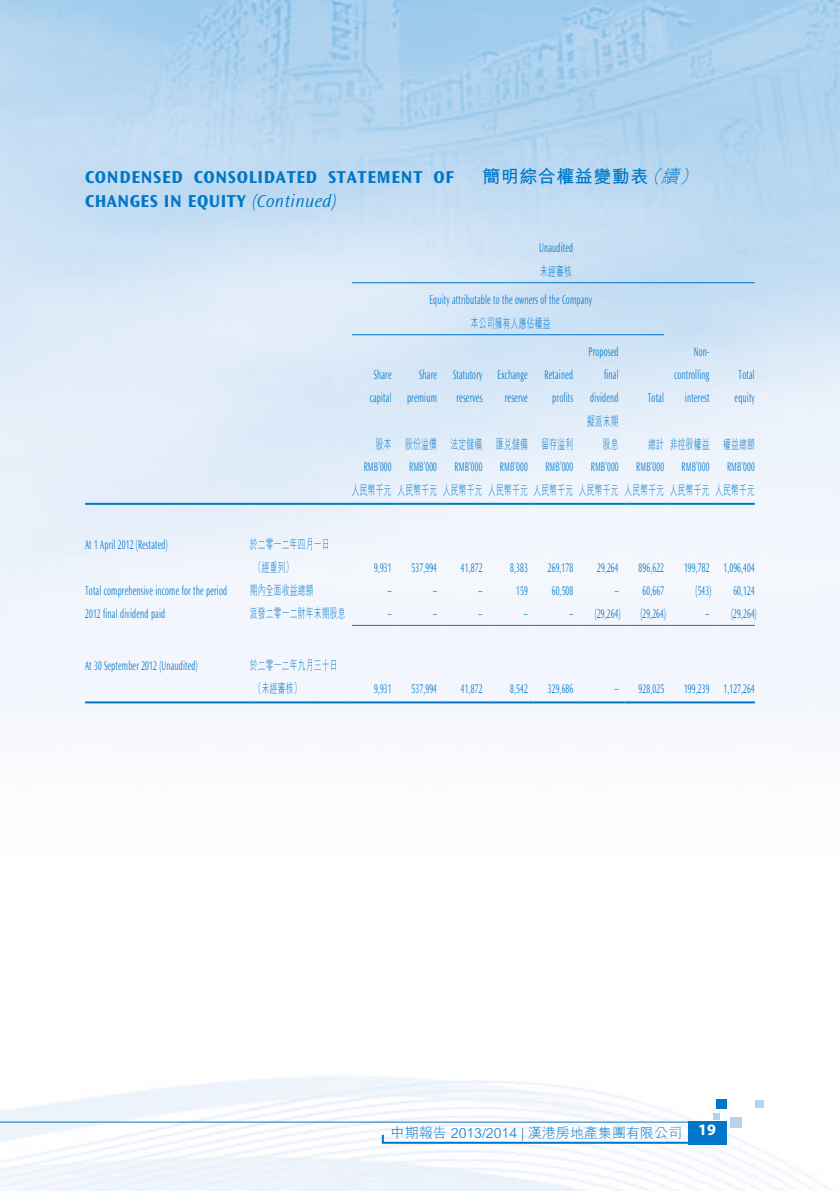
<style>
.page{position:relative;width:840px;height:1191px;background:#fff}
.page>*{position:absolute;margin:0;border:0;box-sizing:border-box;transform-origin:0 0}
.t1{font:700 18px/24px "Ocean Sans Std";letter-spacing:.04em;color:#0076c8}
.t2{font:italic 300 18px "Ocean Sans Std";letter-spacing:.025em;color:#0076c8}
.t3{font:700 18px "M Hei HK";letter-spacing:.025em;color:#0076c8}
.t4{font:300 14px "M Hei HK";color:#0076c8}
.t5{font:300 13px/23px "Ocean Sans Std";letter-spacing:.025em;color:#0076c8;text-align:center;scale:.6 1}
.t6{font:300 13px/23px "M Hei HK";letter-spacing:.025em;color:#0076c8;scale:.6 1}
.s1{font-weight:700;font-style:normal}
.s2{font-weight:300;font-style:italic}
</style>
<div class="page">
<img style="left:0;top:0;width:839px;height:1191px">
<div style="left:754px;top:1100px;width:9px;height:8px;background:#b1d4ef"></div>
<div style="left:730px;top:1117px;width:11px;height:10px;background:#b1d4ef"></div>
<div style="left:712px;top:1113px;width:7px;height:6px;background:#b1d4ef"></div>
<div style="left:716px;top:1099px;width:10px;height:10px;background:#0076c8"></div>
<div style="left:687px;top:1121px;width:39px;height:24px;background:#0076c8"></div>
<svg style="left:380px;top:1132px;width:308px;height:12px"></svg>
<hr style="left:0;top:1121px;width:712px;height:1px;background:#0076c8">
<hr style="left:351px;top:282px;width:403px;height:1px;background:#0076c8">
<hr style="left:351px;top:334px;width:312px;height:1px;background:#0076c8">
<hr style="left:85px;top:503px;width:164px;height:2px;background:#0076c8">
<hr style="left:249px;top:503px;width:102px;height:2px;background:#0076c8">
<hr style="left:351px;top:503px;width:46px;height:2px;background:#0076c8">
<hr style="left:397px;top:503px;width:45px;height:2px;background:#0076c8">
<hr style="left:442px;top:503px;width:46px;height:2px;background:#0076c8">
<hr style="left:488px;top:503px;width:45px;height:2px;background:#0076c8">
<hr style="left:533px;top:503px;width:45px;height:2px;background:#0076c8">
<hr style="left:578px;top:503px;width:46px;height:2px;background:#0076c8">
<hr style="left:624px;top:503px;width:45px;height:2px;background:#0076c8">
<hr style="left:669px;top:503px;width:45px;height:2px;background:#0076c8">
<hr style="left:714px;top:503px;width:40px;height:2px;background:#0076c8">
<hr style="left:351px;top:625px;width:46px;height:1px;background:#0076c8">
<hr style="left:397px;top:625px;width:45px;height:1px;background:#0076c8">
<hr style="left:442px;top:625px;width:46px;height:1px;background:#0076c8">
<hr style="left:488px;top:625px;width:45px;height:1px;background:#0076c8">
<hr style="left:533px;top:625px;width:45px;height:1px;background:#0076c8">
<hr style="left:578px;top:625px;width:46px;height:1px;background:#0076c8">
<hr style="left:624px;top:625px;width:45px;height:1px;background:#0076c8">
<hr style="left:669px;top:625px;width:45px;height:1px;background:#0076c8">
<hr style="left:714px;top:625px;width:40px;height:1px;background:#0076c8">
<hr style="left:85px;top:701px;width:164px;height:2px;background:#0076c8">
<hr style="left:249px;top:701px;width:102px;height:2px;background:#0076c8">
<hr style="left:351px;top:701px;width:46px;height:2px;background:#0076c8">
<hr style="left:397px;top:701px;width:45px;height:2px;background:#0076c8">
<hr style="left:442px;top:701px;width:46px;height:2px;background:#0076c8">
<hr style="left:488px;top:701px;width:45px;height:2px;background:#0076c8">
<hr style="left:533px;top:701px;width:45px;height:2px;background:#0076c8">
<hr style="left:578px;top:701px;width:46px;height:2px;background:#0076c8">
<hr style="left:624px;top:701px;width:45px;height:2px;background:#0076c8">
<hr style="left:669px;top:701px;width:45px;height:2px;background:#0076c8">
<hr style="left:714px;top:701px;width:40px;height:2px;background:#0076c8">
<h1 class="t1" style="left:85px;top:165px;width:370px">Condensed Consolidated Statement of<br>Changes in Equ</h1>
<h1 class="t2" style="left:221px;top:191px;width:117px"><span class="s1">ity</span> (Continued)</h1>
<h1 class="t3" style="left:482px;top:163px;width:223px">簡明綜合權益變動表<span class="s2">（續）</span></h1>
<p class="t5" style="left:539px;top:236px;width:58px">Unaudited</p>
<p class="t6" style="left:540px;top:259px;width:54px">未經審核</p>
<p class="t5" style="left:429px;top:288px;width:273px">Equity attributable to the owners of the Company</p>
<p class="t6" style="left:470px;top:311px;width:134px">本公司擁有人應佔權益</p>
<p class="t5" style="left:369px;top:363px;width:38px">Share capital</p>
<p class="t5" style="left:407px;top:363px;width:51px;text-align:right">Share premium</p>
<p class="t5" style="left:453px;top:363px;width:50px;text-align:left">Statutory reserves</p>
<p class="t5" style="left:497px;top:363px;width:52px">Exchange reserve</p>
<p class="t5" style="left:544px;top:363px;width:49px">Retained profits</p>
<p class="t6" style="left:375px;top:432px;width:330px">股本 股份溢價 法定儲備 匯兌儲備 留存溢利</p>
<p class="t5" style="left:588px;top:340px;width:52px;text-align:right">Proposed final dividend</p>
<p class="t6" style="left:586px;top:409px;width:54px;text-align:right">擬派末期股息</p>
<p class="t5" style="left:647px;top:386px;width:29px">Total</p>
<p class="t5" style="left:673px;top:340px;width:60px;text-align:right">Non&shy;controlling interest</p>
<p class="t5" style="left:734px;top:363px;width:35px">Total equity</p>
<p class="t6" style="left:648px;top:432px;width:179px">總計 非控股權益 權益總額</p>
<p class="t5" style="left:85px;top:533px;width:139px">At 1 April 2012 (Restated)</p>
<p class="t6" style="left:254px;top:532px;width:127px;text-indent:-4px">於二零一二年四月一日（經重列）</p>
<p class="t5" style="left:363px;top:455px;width:48px">RMB’000</p>
<p class="t5" style="left:409px;top:455px;width:48px">RMB’000</p>
<p class="t5" style="left:454px;top:455px;width:48px">RMB’000</p>
<p class="t5" style="left:499px;top:455px;width:48px">RMB’000</p>
<p class="t5" style="left:545px;top:455px;width:48px">RMB’000</p>
<p class="t5" style="left:590px;top:455px;width:48px">RMB’000</p>
<p class="t5" style="left:635px;top:455px;width:48px">RMB’000</p>
<p class="t5" style="left:681px;top:455px;width:48px">RMB’000</p>
<p class="t5" style="left:726px;top:455px;width:48px">RMB’000</p>
<p class="t6" style="left:352px;top:478px;width:673px">人民幣千元 人民幣千元 人民幣千元 人民幣千元 人民幣千元 人民幣千元 人民幣千元 人民幣千元 人民幣千元</p>
<p class="t5" style="left:374px;top:556px;width:31px">9,931</p>
<p class="t5" style="left:411px;top:556px;width:44px">537,994</p>
<p class="t5" style="left:460px;top:556px;width:37px">41,872</p>
<p class="t5" style="left:510px;top:556px;width:31px">8,383</p>
<p class="t5" style="left:547px;top:556px;width:44px">269,178</p>
<p class="t5" style="left:596px;top:556px;width:37px">29,264</p>
<p class="t5" style="left:638px;top:556px;width:44px">896,622</p>
<p class="t5" style="left:683px;top:556px;width:119px">199,782 1,096,404</p>
<p class="t5" style="left:85px;top:579px;width:238px">Total comprehensive income for the period</p>
<p class="t6" style="left:249px;top:578px;width:108px">期內全面收益總額</p>
<p class="t5" style="left:387px;top:579px;width:8px">–</p>
<p class="t5" style="left:433px;top:579px;width:8px">–</p>
<p class="t5" style="left:478px;top:579px;width:8px">–</p>
<p class="t5" style="left:516px;top:579px;width:21px">159</p>
<p class="t5" style="left:551px;top:579px;width:37px">60,508</p>
<p class="t5" style="left:614px;top:579px;width:84px">– 60,667</p>
<p class="t5" style="left:695px;top:579px;width:28px">(543)</p>
<p class="t5" style="left:733px;top:579px;width:37px">60,124</p>
<p class="t5" style="left:85px;top:602px;width:135px">2012 final dividend paid</p>
<p class="t6" style="left:249px;top:601px;width:161px">派發二零一二財年末期股息</p>
<p class="t5" style="left:387px;top:602px;width:8px">–</p>
<p class="t5" style="left:433px;top:602px;width:8px">–</p>
<p class="t5" style="left:478px;top:602px;width:8px">–</p>
<p class="t5" style="left:523px;top:602px;width:8px">–</p>
<p class="t5" style="left:569px;top:602px;width:87px">– (29,264)</p>
<p class="t5" style="left:640px;top:602px;width:44px">(29,264)</p>
<p class="t5" style="left:705px;top:602px;width:87px">– (29,264)</p>
<p class="t5" style="left:85px;top:654px;width:189px">At 30 September 2012 (Unaudited)</p>
<p class="t6" style="left:254px;top:653px;width:141px;text-indent:-4px">於二零一二年九月三十日（未經審核）</p>
<p class="t5" style="left:374px;top:677px;width:31px">9,931</p>
<p class="t5" style="left:411px;top:677px;width:44px">537,994</p>
<p class="t5" style="left:460px;top:677px;width:37px">41,872</p>
<p class="t5" style="left:510px;top:677px;width:31px">8,542</p>
<p class="t5" style="left:547px;top:677px;width:44px">329,686</p>
<p class="t5" style="left:614px;top:677px;width:84px">– 928,025</p>
<p class="t5" style="left:683px;top:677px;width:119px">199,239 1,127,264</p>
<p class="t4" style="left:391px;top:1123px;width:326px">中期報告 2013/2014 | 漢港房地產集團有限公司 <sup>19</sup></p>
</div>
